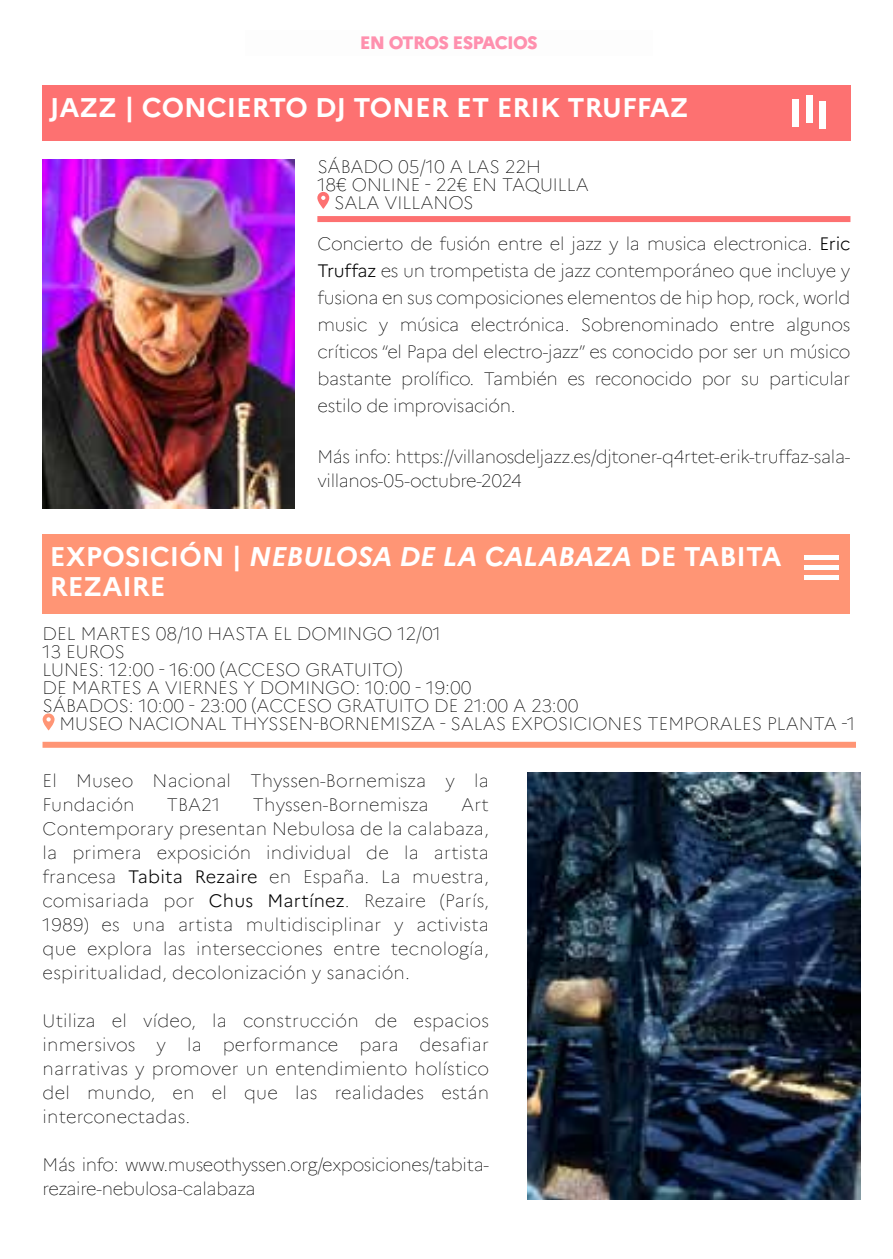
<style>
.page{position:relative;width:893px;height:1259px;background:#fff}
.page>*{position:absolute;margin:0;border:0;box-sizing:border-box;transform-origin:0 0}
.t1{font:700 27px/30px "Marianne";color:#fff}
.t2{font:100 18px/24px "Marianne";color:#000;text-align:justify}
.t3{font:100 18px/24px "Marianne";letter-spacing:-.02em;color:#000}
.t4{font:800 18px "Marianne";letter-spacing:-.045em;color:#ff90ae}
.s1{font-weight:300}
.s2{font-style:italic}
</style>
<div class="page">
<div style="left:42px;top:85px;width:808px;height:55px;background:#fd7171"></div>
<svg style="left:317px;top:192px;width:12px;height:17px"></svg>
<div style="left:317px;top:216px;width:533px;height:6px;background:#fd7171"></div>
<div style="left:806px;top:95px;width:6px;height:28px;background:#fff"></div>
<div style="left:792px;top:99px;width:7px;height:27px;background:#fff"></div>
<div style="left:819px;top:102px;width:7px;height:27px;background:#fff"></div>
<div style="left:43px;top:534px;width:807px;height:79px;background:#ff9575"></div>
<svg style="left:43px;top:713px;width:12px;height:17px"></svg>
<div style="left:43px;top:742px;width:813px;height:6px;background:#ff9575"></div>
<div style="left:805px;top:555px;width:34px;height:5px;background:#fff"></div>
<div style="left:805px;top:565px;width:34px;height:5px;background:#fff"></div>
<div style="left:805px;top:575px;width:34px;height:5px;background:#fff"></div>
<img style="left:527px;top:772px;width:334px;height:427px">
<img style="left:43px;top:160px;width:251px;height:348px">
<p class="t4" style="left:360px;top:29px;width:179px">EN OTROS ESPACIOS</p>
<h1 class="t1" style="left:50px;top:91px;width:640px">JAZZ | CONCIERTO DJ TONER ET ERIK TRUFFAZ</h1>
<p class="t2" style="left:317px;top:153px;width:225px">SÁBADO 05/10 A LAS 22H</p>
<p class="t2" style="left:317px;top:171px;width:273px">18€ ONLINE - 22€ EN TAQUILLA</p>
<p class="t2" style="left:334px;top:189px;width:141px">SALA VILLANOS</p>
<p class="t2" style="left:317px;top:229px;width:534px;line-height:27px">Concierto de fusión entre el jazz y la musica electronica. <span class="s1">Eric Truffaz</span> es un trompetista de jazz contemporáneo que incluye y fusiona en sus composiciones elementos de hip hop, rock, world music y música electrónica. Sobrenominado entre algunos críticos “el Papa del electro-jazz” es conocido por ser un músico bastante prolífico. También es reconocido por su particular estilo de improvisación.</p>
<p class="t3" style="left:317px;top:443px;width:534px">Más info: https://villanosdeljazz.es/djtoner-q4rtet-erik-truffaz-sala&shy;villanos-05-octubre-2024</p>
<h1 class="t1" style="left:50px;top:540px;width:733px">EXPOSICIÓN | <span class="s2">NEBULOSA DE LA CALABAZA</span> DE TABITA<br>REZAIRE</h1>
<p class="t2" style="left:43px;top:620px;width:400px">DEL MARTES 08/10 HASTA EL DOMINGO 12/01</p>
<p class="t2" style="left:43px;top:638px;width:84px">13 EUROS</p>
<p class="t2" style="left:43px;top:656px;width:361px">LUNES: 12:00 - 16:00 (ACCESO GRATUITO)</p>
<p class="t2" style="left:43px;top:674px;width:431px">DE MARTES A VIERNES Y DOMINGO: 10:00 - 19:00</p>
<p class="t2" style="left:43px;top:692px;width:537px">SÁBADOS: 10:00 - 23:00 (ACCESO GRATUITO DE 21:00 A 23:00</p>
<p class="t2" style="left:59px;top:710px;width:798px">MUSEO NACIONAL THYSSEN-BORNEMISZA - SALAS EXPOSICIONES TEMPORALES PLANTA -1</p>
<p class="t2" style="left:43px;top:767px;width:448px">El Museo Nacional Thyssen-Bornemisza y la<br>Fundación</p>
<p class="t2" style="left:167px;top:791px;width:55px">TBA21</p>
<p class="t2" style="left:253px;top:791px;width:177px">Thyssen-Bornemisza</p>
<p class="t2" style="left:43px;top:791px;width:448px;text-indent:418px">Art Contemporary presentan Nebulosa de la calabaza, la primera exposición individual de la artista francesa <span class="s1">Tabita Rezaire</span> en España. La muestra, comisariada por <span class="s1">Chus Martínez</span>. Rezaire (París, 1989) es una artista multidisciplinar y activista que explora las intersecciones entre tecnología, espiritualidad, decolonización y sanación.</p>
<p class="t2" style="left:43px;top:1007px;width:448px">Utiliza el vídeo, la construcción de espacios inmersivos y la performance para desafiar narrativas y promover un entendimiento holístico del mundo, en el que las realidades están interconectadas.</p>
<p class="t3" style="left:43px;top:1151px;width:448px">Más info: www.museothyssen.org/exposiciones/tabita&shy;rezaire-nebulosa-calabaza</p>
</div>
